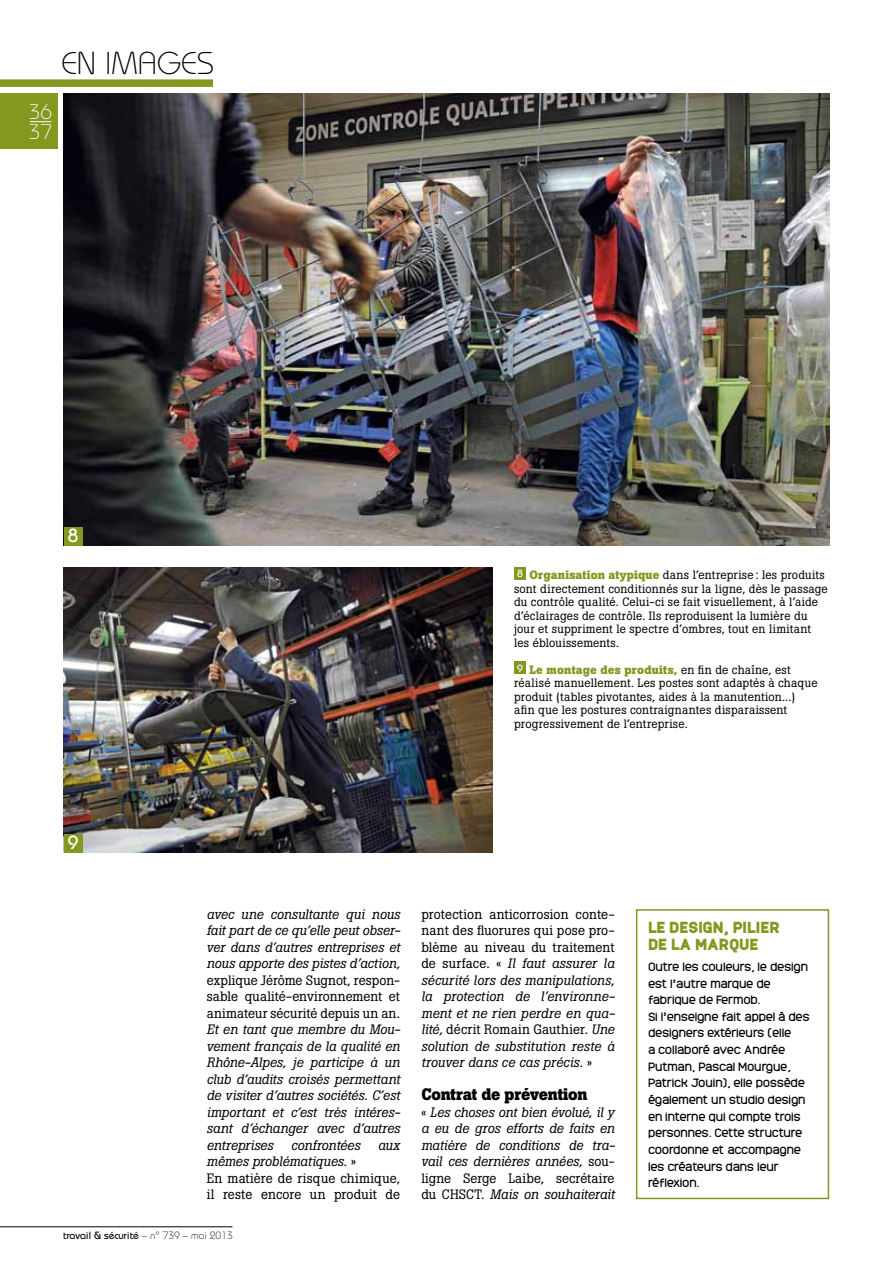
<style>
.page{position:relative;width:893px;height:1263px;background:#fff}
.page>*{position:absolute;margin:0;border:0;box-sizing:border-box;transform-origin:0 0}
.t1{font:300 31.5px "Bauhaus";letter-spacing:-.005em;color:#000}
.t2{font:300 21px/19.5px "Bauhaus";color:#fff}
.t3{font:500 19.05px "Bauhaus";color:#fff}
.t4{font:700 16.5px "Boton";letter-spacing:-.015em;color:#000}
.t5{font:900 15px/16.6px "Monark";letter-spacing:-.015em;color:#83981f}
.t6{font:italic 13.5px/16.5px "Boton";letter-spacing:.005em;color:#000;text-align:justify}
.t7{font:13.5px/16.5px "Boton";letter-spacing:.01em;color:#000;text-align:justify}
.t8{font:12px/13.5px "Boton";letter-spacing:.015em;color:#000}
.t9{font:11.25px/16.6px "Monark";letter-spacing:-.03em;color:#000}
.t10{font:500 10.5px "Bauhaus";color:#000}
.s1{font-weight:700;color:#83981f}
.s2{font-style:italic}
.s3{font-weight:300}
.s4{font-style:normal}
</style>
<div class="page">
<div style="left:0;top:79px;width:213px;height:8px;background:#83981f"></div>
<hr style="left:0;top:1226px;width:232px;height:1px;background:#000">
<div style="left:0;top:93px;width:57px;height:56px;background:#83981f"></div>
<svg style="left:30px;top:121px;width:21px;height:1px"></svg>
<div style="left:636px;top:909px;width:193px;height:290px;border:2px solid #83981f"></div>
<img style="left:64px;top:567px;width:429px;height:286px">
<img style="left:64px;top:93px;width:765px;height:453px">
<div style="left:64px;top:527px;width:19px;height:19px;background:#83981f"></div>
<div style="left:64px;top:834px;width:19px;height:19px;background:#83981f"></div>
<div style="left:514px;top:567px;width:12px;height:12px;background:#83981f"></div>
<div style="left:514px;top:662px;width:12px;height:12px;background:#83981f"></div>
<h1 class="t1" style="left:62px;top:45px;width:154px">EN IMAGES</h1>
<h2 class="t2" style="left:29px;top:102px;width:25px">36<br>37</h2>
<h3 class="t3" style="left:68px;top:524px;width:12px">8</h3>
<p class="t8" style="left:514px;top:568px;width:315px"><sup>8</sup> <span class="s1">Organisation atypique</span> dans l’entreprise: les produits sont directement conditionnés sur la ligne, dès le passage du contrôle qualité. Celui-ci se fait visuellement, à l’aide d’éclairages de contrôle. Ils reproduisent la lumière du jour et suppriment le spectre d’ombres, tout en limitant les éblouissements.</p>
<p class="t8" style="left:514px;top:663px;width:305px"><sup>9</sup> <span class="s1">Le montage des produits,</span> en fin de chaîne, est réalisé manuellement. Les postes sont adaptés à chaque produit (tables pivotantes, aides à la manutention...) afin que les postures contraignantes disparaissent progressivement de l’entreprise.</p>
<h3 class="t3" style="left:68px;top:831px;width:12px">9</h3>
<p class="t6" style="left:207px;top:906px;width:195px">avec une consultante qui nous fait part de ce qu’elle peut obser&shy;ver dans d’autres entreprises et nous apporte des pistes d’action,</p>
<p class="t7" style="left:207px;top:972px;width:195px">explique Jérôme Sugnot, respon&shy;sable qualité-environnement et animateur sécurité depuis un an.</p>
<p class="t6" style="left:207px;top:1021px;width:195px">Et en tant que membre du Mou&shy;vement français de la qualité en Rhône-Alpes, je participe à un club d’audits croisés permettant de visiter d’autres sociétés. C’est important et c’est très intéres&shy;sant d’échanger avec d’autres entreprises</p>
<p class="t6" style="left:291px;top:1137px;width:71px">confrontées</p>
<p class="t6" style="left:378px;top:1137px;width:24px">aux</p>
<p class="t7" style="left:207px;top:1153px;width:195px;text-align:left"><span class="s2">mêmes problématiques.</span> »<br>En matière de risque chimique, il reste encore un produit de</p>
<p class="t10" style="left:63px;top:1229px;width:171px">travail &amp; sécurité <span class="s3">– N° 739 – MAI 2013</span></p>
<p class="t6" style="left:421px;top:906px;width:195px"><span class="s4">protection anticorrosion conte&shy;nant des fluorures qui pose pro&shy;blème au niveau du traitement de surface. «</span> Il faut assurer la sécurité lors des manipulations, la protection de l’environne&shy;ment et ne rien perdre en qua&shy;lité, <span class="s4">décrit Romain Gauthier.</span> Une solution de substitution reste à trouver dans ce cas précis. <span class="s4">»</span></p>
<p class="t4" style="left:421px;top:1084px;width:168px">Contrat de prévention</p>
<p class="t6" style="left:421px;top:1104px;width:195px"><span class="s4">«</span> Les choses ont bien évolué, il y a eu de gros efforts de faits en matière de conditions de tra&shy;vail ces dernières années, <span class="s4">sou&shy;ligne Serge Laibe, secrétaire du CHSCT.</span> Mais on souhaiterait</p>
<p class="t5" style="left:648px;top:919px;width:133px">LE DESIGN, PILIER<br>DE LA MARQUE</p>
<p class="t9" style="left:648px;top:958px;width:163px">Outre les couleurs, le design est l’autre marque de fabrique de Fermob.<br>Si l’enseigne fait appel à des designers extérieurs (elle<br>a collaboré avec Andrée<br>Putman, Pascal Mourgue,<br>Patrick Jouin), elle possède également un studio design en interne qui compte trois personnes. Cette structure coordonne et accompagne les créateurs dans leur réflexion.</p>
</div>
